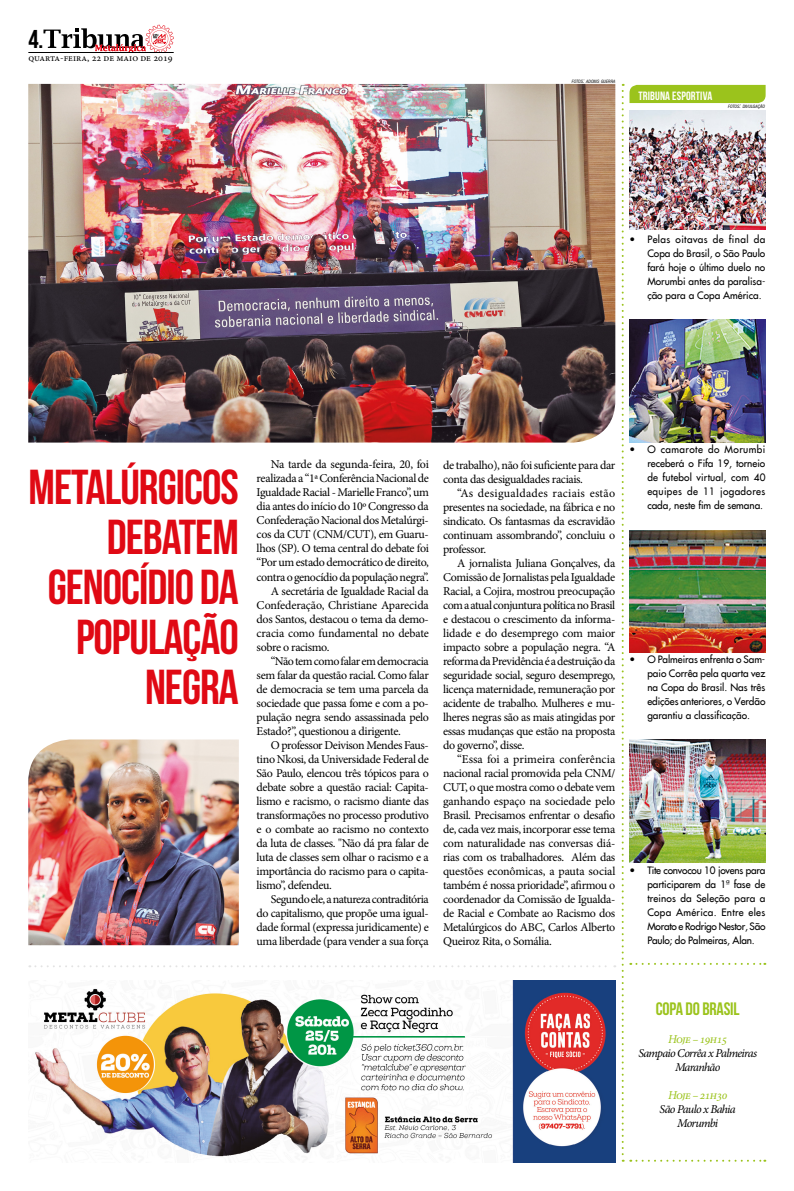
<style>
.page{position:relative;width:794px;height:1191px;background:#fff}
.page>*{position:absolute;margin:0;border:0;box-sizing:border-box;transform-origin:0 0}
.t1{font:49px/50px "Bebas Neue";letter-spacing:-.02em;color:#e00914;text-align:right}
.t2{font:25.8px "Bebas Neue";color:#000}
.t3{font:18px "Bebas Neue";letter-spacing:-.01em;color:#9bc31c}
.t4{font:12px/14px "Minion Pro";letter-spacing:-.03em;color:#000;text-align:justify}
.t5{font:italic 12px/14px "Minion Pro";letter-spacing:-.06em;color:#000;text-align:center}
.t6{font:12px "Minion Pro";letter-spacing:-.01em;color:#000}
.t7{font:italic 12px "Minion Pro";letter-spacing:-.05em;color:#9bc31c}
.t8{font:12px "Bebas Neue";letter-spacing:.01em;color:#fff}
.t9{font:10px/14px "Futura";color:#000;text-align:justify}
.t10{font:10px "Minion Pro";color:#000}
.t11{font:italic condensed 4.4px "Swiss 721 BT";color:#000}
.s1{font-size:6.2px}
</style>
<div class="page">
<div style="left:629px;top:85px;width:136px;height:18px;background:#9bc31c"></div>
<img style="left:629px;top:530px;width:136px;height:123px">
<img style="left:629px;top:739px;width:136px;height:123px">
<img style="left:629px;top:320px;width:136px;height:122px">
<img style="left:629px;top:110px;width:136px;height:119px">
<svg style="left:630px;top:1159px;width:135px;height:2px"></svg>
<svg style="left:630px;top:963px;width:135px;height:2px"></svg>
<svg style="left:43px;top:25px;width:131px;height:27px"></svg>
<hr style="left:28px;top:52px;width:146px;height:1px;background:#000">
<svg style="left:621px;top:84px;width:2px;height:1077px"></svg>
<img style="left:28px;top:84px;width:587px;height:358px">
<img style="left:35px;top:980px;width:580px;height:182px">
<svg style="left:29px;top:965px;width:586px;height:2px"></svg>
<img style="left:28px;top:739px;width:211px;height:206px">
<h2 class="t2" style="left:28px;top:25px;width:17px">4.</h2>
<p class="t10" style="left:28px;top:51px;width:146px">quarta-feira, 22 de maio de 2019</p>
<p class="t11" style="left:572px;top:79px;width:45px">FOTOS<span class="s1">:</span> ADONIS GUERRA</p>
<p class="t8" style="left:638px;top:89px;width:75px">TRIBUNA ESPORTIVA</p>
<p class="t11" style="left:728px;top:104px;width:38px">FOTOS<span class="s1">:</span> DIVULGAÇÃO</p>
<p class="t9" style="left:647px;top:232px;width:119px;text-indent:-18px">• Pelas oitavas de final da Copa do Brasil, o São Paulo fará hoje o último duelo no Morumbi antes da paralisa&shy;ção para a Copa América.</p>
<h1 class="t1" style="left:29px;top:461px;width:212px">METALÚRGICOS<br>DEBATEM<br>GENOCÍDIO DA<br>POPULAÇÃO<br>NEGRA</h1>
<p class="t4" style="left:271px;top:457px;width:160px">Na tarde da segunda-feira, 20, foi</p>
<p class="t4" style="left:257px;top:471px;width:174px">realizada a “1ª Conferência Nacional de</p>
<p class="t4" style="left:257px;top:485px;width:174px">Igualdade Racial - Marielle Franco”, um</p>
<p class="t4" style="left:257px;top:499px;width:174px">dia antes do início do 10º Congresso da</p>
<p class="t4" style="left:257px;top:513px;width:174px">Confederação Nacional dos Metalúrgi-</p>
<p class="t4" style="left:257px;top:528px;width:174px">cos da CUT (CNM/CUT), em Guaru-</p>
<p class="t4" style="left:257px;top:542px;width:174px">lhos (SP). O tema central do debate foi</p>
<p class="t4" style="left:257px;top:556px;width:174px">“Por um estado democrático de direito,</p>
<p class="t4" style="left:257px;top:570px;width:174px">contra o genocídio da população negra”.</p>
<p class="t4" style="left:271px;top:584px;width:160px">A secretária de Igualdade Racial da</p>
<p class="t6" style="left:257px;top:596px;width:174px">Confederação, Christiane Aparecida</p>
<p class="t4" style="left:257px;top:612px;width:174px">dos Santos, destacou o tema da demo-</p>
<p class="t4" style="left:257px;top:626px;width:174px">cracia como fundamental no debate</p>
<p class="t4" style="left:257px;top:640px;width:74px">sobre o racismo.</p>
<p class="t4" style="left:271px;top:654px;width:159px">“Não tem como falar em democracia</p>
<p class="t4" style="left:257px;top:668px;width:174px">sem falar da questão racial. Como falar</p>
<p class="t4" style="left:257px;top:682px;width:174px">de democracia se tem uma parcela da</p>
<p class="t4" style="left:257px;top:696px;width:174px">sociedade que passa fome e com a po-</p>
<p class="t4" style="left:257px;top:710px;width:174px">pulação negra sendo assassinada pelo</p>
<p class="t4" style="left:257px;top:724px;width:146px">Estado?”, questionou a dirigente.</p>
<p class="t4" style="left:271px;top:738px;width:160px">O professor Deivison Mendes Faus-</p>
<p class="t4" style="left:257px;top:752px;width:174px">tino Nkosi, da Universidade Federal de</p>
<p class="t4" style="left:257px;top:766px;width:174px">São Paulo, elencou três tópicos para o</p>
<p class="t4" style="left:257px;top:780px;width:174px">debate sobre a questão racial: Capita-</p>
<p class="t4" style="left:257px;top:794px;width:174px">lismo e racismo, o racismo diante das</p>
<p class="t4" style="left:257px;top:808px;width:174px">transformações no processo produtivo</p>
<p class="t4" style="left:257px;top:822px;width:174px">e o combate ao racismo no contexto</p>
<p class="t4" style="left:257px;top:836px;width:174px">da luta de classes. "Não dá pra falar de</p>
<p class="t4" style="left:257px;top:850px;width:174px">luta de classes sem olhar o racismo e a</p>
<p class="t4" style="left:257px;top:864px;width:174px">importância do racismo para o capita-</p>
<p class="t4" style="left:257px;top:878px;width:77px">lismo”, defendeu.</p>
<p class="t4" style="left:271px;top:892px;width:160px">Segundo ele, a natureza contraditória</p>
<p class="t4" style="left:257px;top:906px;width:174px">do capitalismo, que propõe uma igual-</p>
<p class="t4" style="left:257px;top:920px;width:174px">dade formal (expressa juridicamente) e</p>
<p class="t4" style="left:257px;top:934px;width:174px">uma liberdade (para vender a sua força</p>
<p class="t4" style="left:443px;top:458px;width:174px">de trabalho), não foi suficiente para dar conta das desigualdades raciais.</p>
<p class="t4" style="left:443px;top:486px;width:174px;text-indent:14px">“As desigualdades raciais estão presentes na sociedade, na fábrica e no sindicato. Os fantasmas da escravidão continuam assombrando”, concluiu o professor.</p>
<p class="t4" style="left:443px;top:556px;width:174px;text-indent:14px">A jornalista Juliana Gonçalves, da Comissão de Jornalistas pela Igualdade Racial, a Cojira, mostrou preocupação com a atual conjuntura política no Brasil e destacou o crescimento da informa&shy;lidade e do desemprego com maior impacto sobre a população negra. “A reforma da Previdência é a destruição da seguridade social, seguro desemprego, licença maternidade, remuneração por acidente de trabalho. Mulheres e mu&shy;lheres negras são as mais atingidas por essas mudanças que estão na proposta do governo”, disse.</p>
<p class="t4" style="left:443px;top:752px;width:174px;text-indent:14px">“Essa foi a primeira conferência nacional racial promovida pela CNM/ CUT, o que mostra como o debate vem ganhando espaço na sociedade pelo Brasil. Precisamos enfrentar o desafio de, cada vez mais, incorporar esse tema com naturalidade nas conversas diá&shy;rias com os trabalhadores. Além das questões econômicas, a pauta social também é nossa prioridade”, afirmou o coordenador da Comissão de Igualda&shy;de Racial e Combate ao Racismo dos Metalúrgicos do ABC, Carlos Alberto Queiroz Rita, o Somália.</p>
<p class="t9" style="left:647px;top:442px;width:120px;text-indent:-18px">• O camarote do Morumbi receberá o Fifa 19, torneio de futebol virtual, com 40 equipes de 11 jogadores cada, neste fim de semana.</p>
<p class="t9" style="left:647px;top:652px;width:120px;text-indent:-18px">• O Palmeiras enfrenta o Sam&shy;paio Corrêa pela quarta vez na Copa do Brasil. Nas três edições anteriores, o Verdão garantiu a classificação.</p>
<p class="t9" style="left:647px;top:862px;width:120px;text-indent:-18px">• Tite convocou 10 jovens para participarem da 1ª fase de treinos da Seleção para a Copa América. Entre eles Morato e Rodrigo Nestor, São Paulo; do Palmeiras, Alan.</p>
<h3 class="t3" style="left:656px;top:999px;width:85px">COPA DO BRASIL</h3>
<p class="t7" style="left:668px;top:1031px;width:61px">Hoje – 19h15</p>
<p class="t5" style="left:638px;top:1046px;width:120px">Sampaio Corrêa x Palmeiras<br>Maranhão</p>
<p class="t7" style="left:668px;top:1087px;width:61px">Hoje – 21h30</p>
<p class="t5" style="left:659px;top:1102px;width:78px">São Paulo x Bahia<br>Morumbi</p>
</div>
